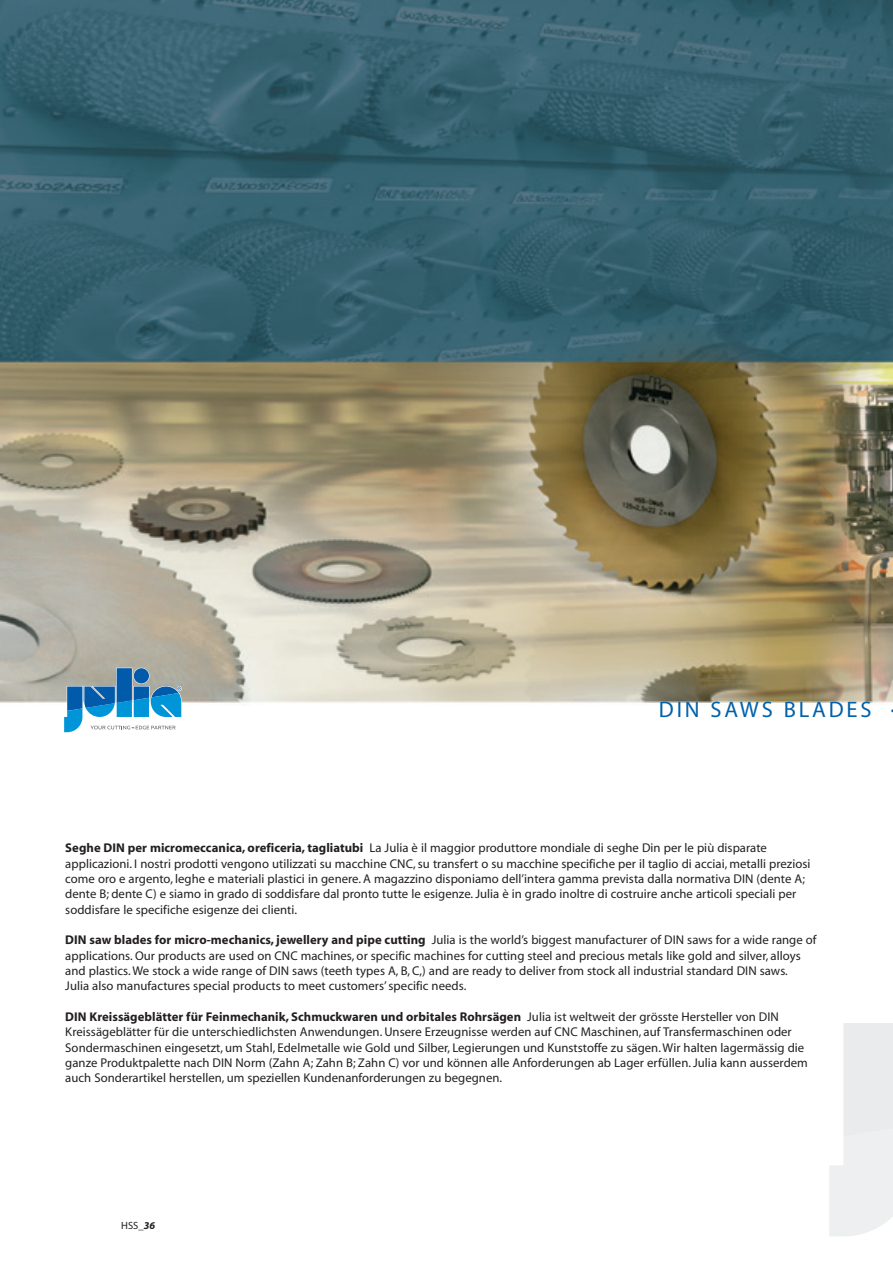
<style>
.page{position:relative;width:893px;height:1263px;background:#fff}
.page>*{position:absolute;margin:0;border:0;box-sizing:border-box;transform-origin:0 0}
.t1{font:22.5px "Myriad";letter-spacing:.125em;color:#0161aa}
.t2{font:12.75px/15.3px "Myriad";letter-spacing:.005em;color:#231f20}
.t3{font:10.5px "Myriad";color:#231f20}
.s1{font-weight:700}
.s2{font-weight:700;font-style:italic}
</style>
<div class="page">
<img style="left:0;top:0;width:893px;height:703px">
<svg style="left:829px;top:1023px;width:64px;height:213px"></svg>
<svg style="left:63px;top:667px;width:119px;height:66px"></svg>
<h1 class="t1" style="left:659px;top:698px;width:238px">DIN SAWS BLADES ·</h1>
<p class="t2" style="left:65px;top:841px;width:747px"><span class="s1">Seghe DIN per micromeccanica, oreficeria, tagliatubi</span> La Julia è il maggior produttore mondiale di seghe Din per le più disparate applicazioni. I nostri prodotti vengono utilizzati su macchine CNC, su transfert o su macchine specifiche per il taglio di acciai, metalli preziosi come oro e argento, leghe e materiali plastici in genere. A magazzino disponiamo dell’intera gamma prevista dalla normativa DIN (dente A; dente B; dente C) e siamo in grado di soddisfare dal pronto tutte le esigenze. Julia è in grado inoltre di costruire anche articoli speciali per soddisfare le specifiche esigenze dei clienti.</p>
<p class="t2" style="left:65px;top:933px;width:753px"><span class="s1">DIN saw blades for micro-mechanics, jewellery and pipe cutting</span> Julia is the world’s biggest manufacturer of DIN saws for a wide range of applications. Our products are used on CNC machines, or specific machines for cutting steel and precious metals like gold and silver, alloys and plastics. We stock a wide range of DIN saws (teeth types A, B, C,) and are ready to deliver from stock all industrial standard DIN saws.<br>Julia also manufactures special products to meet customers’ specific needs.</p>
<p class="t2" style="left:65px;top:1009px;width:744px"><span class="s1">DIN Kreissägeblätter für Feinmechanik, Schmuckwaren und orbitales Rohrsägen</span> Julia ist weltweit der grösste Hersteller von DIN Kreissägeblätter für die unterschiedlichsten Anwendungen. Unsere Erzeugnisse werden auf CNC Maschinen, auf Transfermaschinen oder Sondermaschinen eingesetzt, um Stahl, Edelmetalle wie Gold und Silber, Legierungen und Kunststoffe zu sägen. Wir halten lagermässig die ganze Produktpalette nach DIN Norm (Zahn A; Zahn B; Zahn C) vor und können alle Anforderungen ab Lager erfüllen. Julia kann ausserdem auch Sonderartikel herstellen, um speziellen Kundenanforderungen zu begegnen.</p>
<p class="t3" style="left:121px;top:1220px;width:35px">HSS_<span class="s2">36</span></p>
</div>
